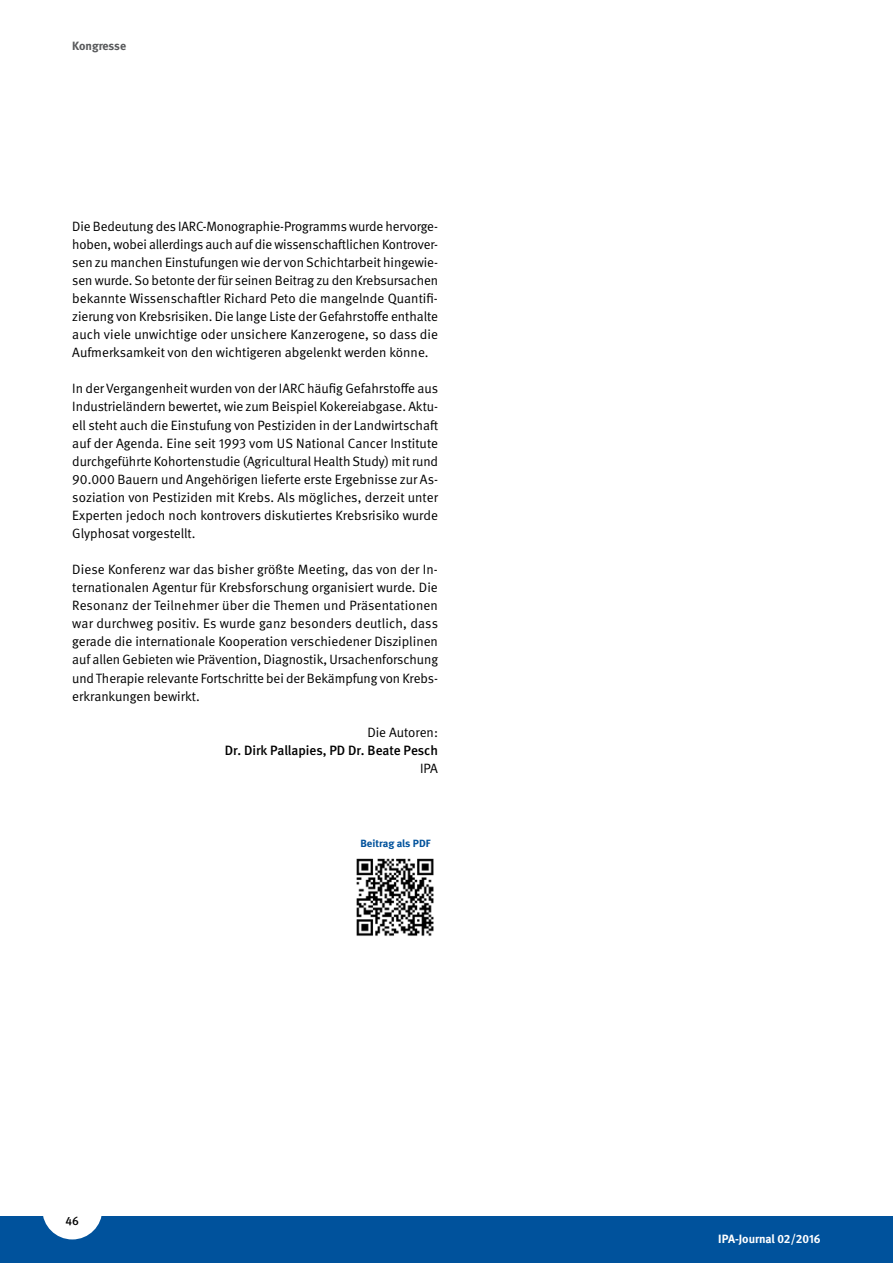
<style>
.page{position:relative;width:893px;height:1263px;background:#fff}
.page>*{position:absolute;margin:0;border:0;box-sizing:border-box;transform-origin:0 0}
.t1{font:13.5px/18px "DGUV Meta";color:#000;text-align:justify}
.t2{font:500 13.5px "DGUV Meta";color:#000}
.t3{font:700 12px "DGUV Meta";letter-spacing:-.005em;color:#fff}
.t4{font:700 12px "DGUV Meta";letter-spacing:-.005em;color:#58595b}
.t5{font:500 12px "DGUV Meta";color:#000}
.t6{font:700 10.5px "DGUV Meta";color:#00529c;scale:1.04 1}
</style>
<div class="page">
<div style="left:0;top:1216px;width:893px;height:47px;background:#00529c"></div>
<div style="left:42px;top:1179px;width:60px;height:60px;background:#fff;border-radius:50%"></div>
<img style="left:356px;top:858px;width:78px;height:78px">
<p class="t4" style="left:72px;top:39px;width:55px">Kongresse</p>
<p class="t1" style="left:72px;top:217px;width:367px">Die Bedeutung des IARC-Monographie-Programms wurde hervorge&shy;hoben, wobei allerdings auch auf die wissenschaftlichen Kontrover&shy;sen zu manchen Einstufungen wie der von Schichtarbeit hingewie&shy;sen wurde. So betonte der für seinen Beitrag zu den Krebsursachen bekannte Wissenschaftler Richard Peto die mangelnde Quantifi&shy;zierung von Krebsrisiken. Die lange Liste der Gefahrstoffe enthalte auch viele unwichtige oder unsichere Kanzerogene, so dass die Aufmerksamkeit von den wichtigeren abgelenkt werden könne.</p>
<p class="t1" style="left:72px;top:380px;width:367px">In der Vergangenheit wurden von der IARC häufig Gefahrstoffe aus Industrieländern bewertet, wie zum Beispiel Kokereiabgase. Aktu&shy;ell steht auch die Einstufung von Pestiziden in der Landwirtschaft auf der Agenda. Eine seit 1993 vom US National Cancer Institute durchgeführte Kohortenstudie (Agricultural Health Study) mit rund 90.000 Bauern und Angehörigen lieferte erste Ergebnisse zur As&shy;soziation von Pestiziden mit Krebs. Als mögliches, derzeit unter Experten jedoch noch kontrovers diskutiertes Krebsrisiko wurde Glyphosat vorgestellt.</p>
<p class="t1" style="left:72px;top:561px;width:367px">Diese Konferenz war das bisher größte Meeting, das von der In&shy;ternationalen Agentur für Krebsforschung organisiert wurde. Die Resonanz der Teilnehmer über die Themen und Präsentationen war durchweg positiv. Es wurde ganz besonders deutlich, dass gerade die internationale Kooperation verschiedener Disziplinen auf allen Gebieten wie Prävention, Diagnostik, Ursachenforschung und Therapie relevante Fortschritte bei der Bekämpfung von Krebs&shy;erkrankungen bewirkt.</p>
<p class="t1" style="left:367px;top:723px;width:72px">Die Autoren:</p>
<p class="t2" style="left:225px;top:742px;width:215px">Dr. Dirk Pallapies, PD Dr. Beate Pesch</p>
<p class="t1" style="left:420px;top:759px;width:19px">IPA</p>
<p class="t5" style="left:65px;top:1213px;width:15px">46</p>
<p class="t6" style="left:360px;top:837px;width:69px">Beitrag als PDF</p>
<p class="t3" style="left:718px;top:1231px;width:104px">IPA-Journal 02/2016</p>
</div>
